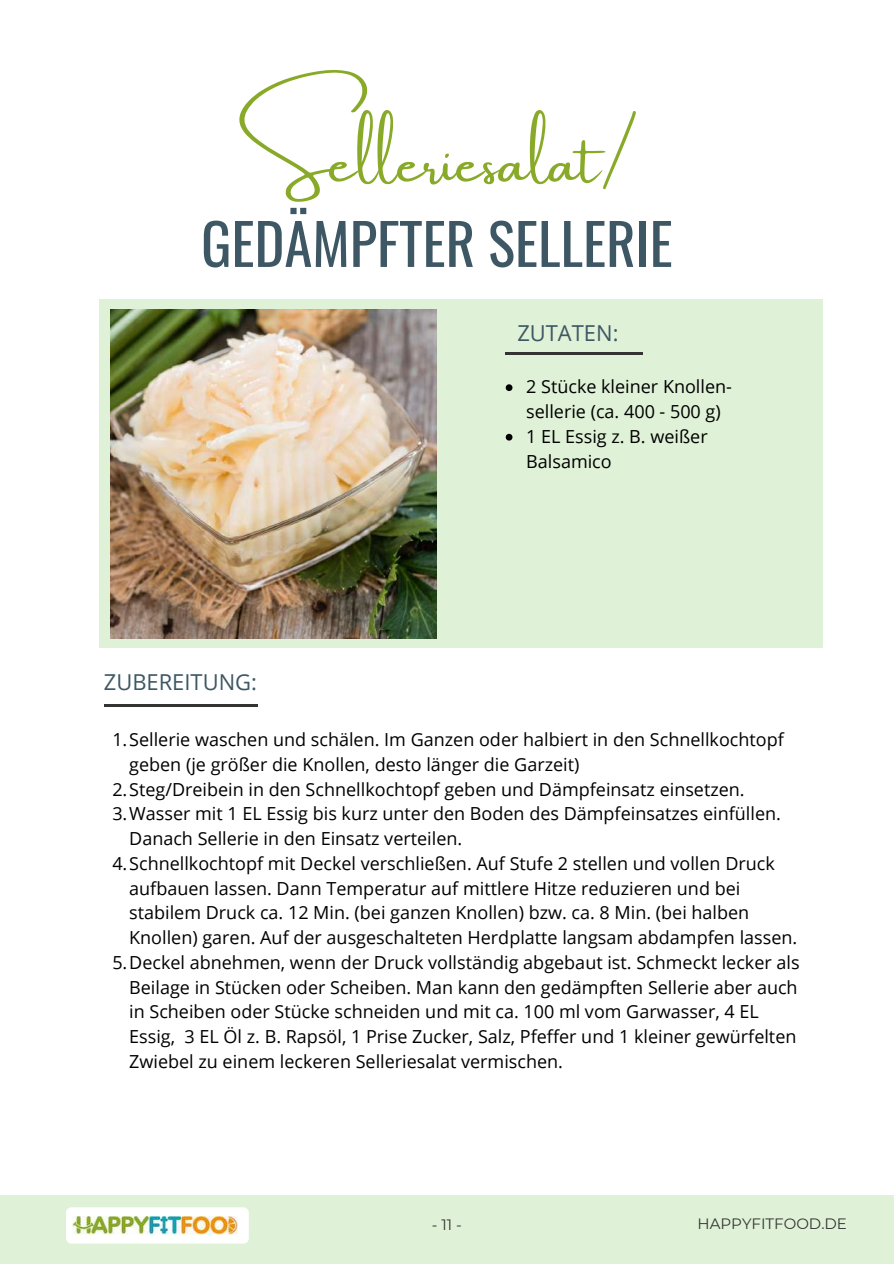
<style>
.page{position:relative;width:894px;height:1264px;background:#fff}
.page>*{position:absolute;margin:0;border:0;box-sizing:border-box;transform-origin:0 0}
.t1{font:58.35px "Amsterdam One";color:#89aa28}
.t2{font:56.7px "Oswald";color:#3d5764}
.t3{font:21.9px "Open Sans";color:#3d5764}
.t4{font:18px/24.8px "Open Sans";color:#000}
.t5{font:15px "Montserrat";color:#343432}
</style>
<div class="page">
<div style="left:99px;top:299px;width:723px;height:348px;background:#dff1d7"></div>
<img style="left:110px;top:309px;width:326px;height:330px">
<hr style="left:104px;top:704px;width:153px;height:2px;background:#343432">
<hr style="left:505px;top:353px;width:137px;height:1px;background:#343432">
<div style="left:0;top:1195px;width:893px;height:68px;background:#dff1d7"></div>
<div style="left:66px;top:1207px;width:183px;height:36px;background:#fff;border-radius:6px"></div>
<img style="left:72px;top:1216px;width:166px;height:18px">
<svg style="left:505px;top:384px;width:7px;height:7px"></svg>
<svg style="left:505px;top:434px;width:7px;height:6px"></svg>
<h1 class="t1" style="left:238px;top:130px;width:399px">Selleriesalat/</h1>
<h2 class="t2" style="left:201px;top:199px;width:473px">GEDÄMPFTER SELLERIE</h2>
<p class="t3" style="left:517px;top:318px;width:103px">ZUTATEN:</p>
<p class="t3" style="left:104px;top:666px;width:154px">ZUBEREITUNG:</p>
<p class="t4" style="left:526px;top:374px;width:207px">2 Stücke kleiner Knollen&shy;sellerie (ca. 400 - 500 g)<br>1 EL Essig z. B. weißer<br>Balsamico</p>
<p class="t4" style="left:112px;top:726px;width:673px">1.Sellerie waschen und schälen. Im Ganzen oder halbiert in den Schnellkochtopf</p>
<p class="t4" style="left:129px;top:751px;width:451px">geben (je größer die Knollen, desto länger die Garzeit)</p>
<p class="t4" style="left:112px;top:776px;width:633px">2.Steg/Dreibein in den Schnellkochtopf geben und Dämpfeinsatz einsetzen.</p>
<p class="t4" style="left:112px;top:801px;width:670px">3.Wasser mit 1 EL Essig bis kurz unter den Boden des Dämpfeinsatzes einfüllen.</p>
<p class="t4" style="left:129px;top:825px;width:334px">Danach Sellerie in den Einsatz verteilen.</p>
<p class="t4" style="left:112px;top:850px;width:663px">4.Schnellkochtopf mit Deckel verschließen. Auf Stufe 2 stellen und vollen Druck</p>
<p class="t4" style="left:129px;top:875px;width:612px">aufbauen lassen. Dann Temperatur auf mittlere Hitze reduzieren und bei</p>
<p class="t4" style="left:129px;top:900px;width:621px">stabilem Druck ca. 12 Min. (bei ganzen Knollen) bzw. ca. 8 Min. (bei halben</p>
<p class="t4" style="left:129px;top:924px;width:669px">Knollen) garen. Auf der ausgeschalteten Herdplatte langsam abdampfen lassen.</p>
<p class="t4" style="left:112px;top:949px;width:688px">5.Deckel abnehmen, wenn der Druck vollständig abgebaut ist. Schmeckt lecker als</p>
<p class="t4" style="left:129px;top:974px;width:669px">Beilage in Stücken oder Scheiben. Man kann den gedämpften Sellerie aber auch</p>
<p class="t4" style="left:129px;top:999px;width:631px">in Scheiben oder Stücke schneiden und mit ca. 100 ml vom Garwasser, 4 EL</p>
<p class="t4" style="left:129px;top:1023px;width:668px">Essig, 3 EL Öl z. B. Rapsöl, 1 Prise Zucker, Salz, Pfeffer und 1 kleiner gewürfelten</p>
<p class="t4" style="left:129px;top:1048px;width:435px">Zwiebel zu einem leckeren Selleriesalat vermischen.</p>
<p class="t5" style="left:431px;top:1215px;width:32px">-11-</p>
<p class="t5" style="left:697px;top:1214px;width:151px">HAPPYFITFOOD.DE</p>
</div>
